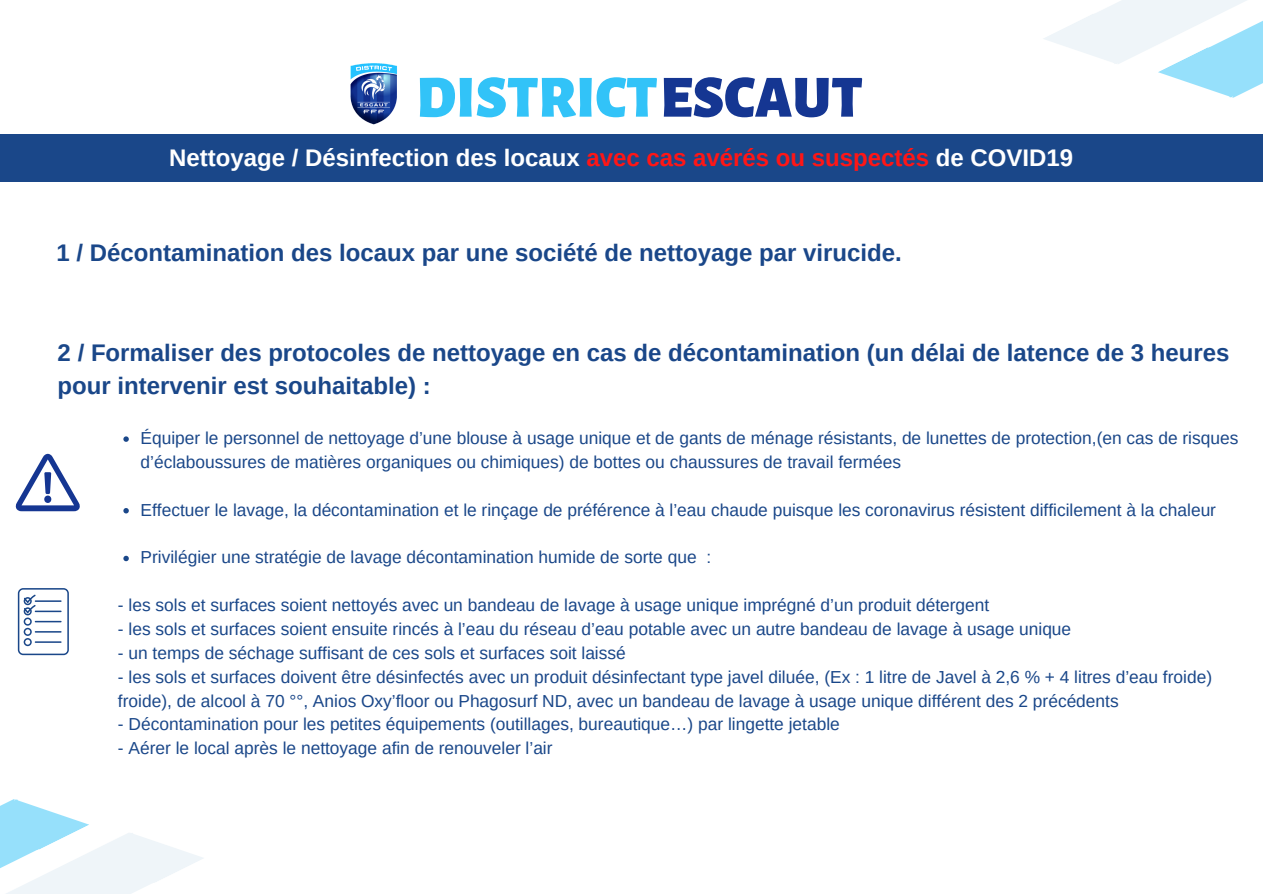
<style>
.page{position:relative;width:1263px;height:894px;background:#fff}
.page>*{position:absolute;margin:0;border:0;box-sizing:border-box;transform-origin:0 0}
.t1{font:900 59.85px "Alegreya Sans SC";color:#32c3f8}
.t2{font:700 24px/33.5px "Arimo";color:#1a4789}
.t3{font:700 24px "Arimo";color:#fff}
.t4{font:17.4px/23.9px "Arimo";color:#1a4789}
.s1{color:#153692}
.s2{color:#ff1616}
</style>
<div class="page">
<div style="left:0;top:135px;width:1263px;height:47px;background:#1a4789"></div>
<img style="left:350px;top:63px;width:47px;height:62px">
<svg style="left:1043px;top:0;width:220px;height:98px"></svg>
<svg style="left:0;top:799px;width:203px;height:94px"></svg>
<svg style="left:123px;top:436px;width:6px;height:5px"></svg>
<svg style="left:123px;top:508px;width:6px;height:5px"></svg>
<svg style="left:123px;top:555px;width:6px;height:6px"></svg>
<svg style="left:18px;top:588px;width:51px;height:67px"></svg>
<svg style="left:16px;top:453px;width:64px;height:58px"></svg>
<div style="left:44px;top:495px;width:7px;height:8px;background:#153692;border-radius:50%"></div>
<h1 class="t1" style="left:416px;top:63px;width:448px">DISTRICT<span class="s1">ESCAUT</span></h1>
<h2 class="t3" style="left:169px;top:144px;width:905px">Nettoyage / Désinfection des locaux <span class="s2">avec cas avérés ou suspectés</span> de COVID19</h2>
<h2 class="t2" style="left:57px;top:235px;width:847px">1 / Décontamination des locaux par une société de nettoyage par virucide.</h2>
<h2 class="t2" style="left:58px;top:335px;width:1173px">2 / Formaliser des protocoles de nettoyage en cas de décontamination (un délai de latence de 3 heures pour intervenir est souhaitable) :</h2>
<p class="t4" style="left:141px;top:426px;width:1099px">Équiper le personnel de nettoyage d’une blouse à usage unique et de gants de ménage résistants, de lunettes de protection,(en cas de risques d’éclaboussures de matières organiques ou chimiques) de bottes ou chaussures de travail fermées</p>
<p class="t4" style="left:141px;top:497px;width:1077px">Effectuer le lavage, la décontamination et le rinçage de préférence à l’eau chaude puisque les coronavirus résistent difficilement à la chaleur</p>
<p class="t4" style="left:141px;top:545px;width:572px">Privilégier une stratégie de lavage décontamination humide de sorte que :</p>
<p class="t4" style="left:118px;top:593px;width:873px">- les sols et surfaces soient nettoyés avec un bandeau de lavage à usage unique imprégné d’un produit détergent</p>
<p class="t4" style="left:118px;top:617px;width:955px">- les sols et surfaces soient ensuite rincés à l’eau du réseau d’eau potable avec un autre bandeau de lavage à usage unique</p>
<p class="t4" style="left:118px;top:640px;width:509px">- un temps de séchage suffisant de ces sols et surfaces soit laissé</p>
<p class="t4" style="left:118px;top:664px;width:1096px">- les sols et surfaces doivent être désinfectés avec un produit désinfectant type javel diluée, (Ex : 1 litre de Javel à 2,6 % + 4 litres d’eau froide) froide), de alcool à 70 °°, Anios Oxy’floor ou Phagosurf ND, avec un bandeau de lavage à usage unique différent des 2 précédents</p>
<p class="t4" style="left:118px;top:712px;width:723px">- Décontamination pour les petites équipements (outillages, bureautique…) par lingette jetable</p>
<p class="t4" style="left:118px;top:736px;width:436px">- Aérer le local après le nettoyage afin de renouveler l’air</p>
</div>
